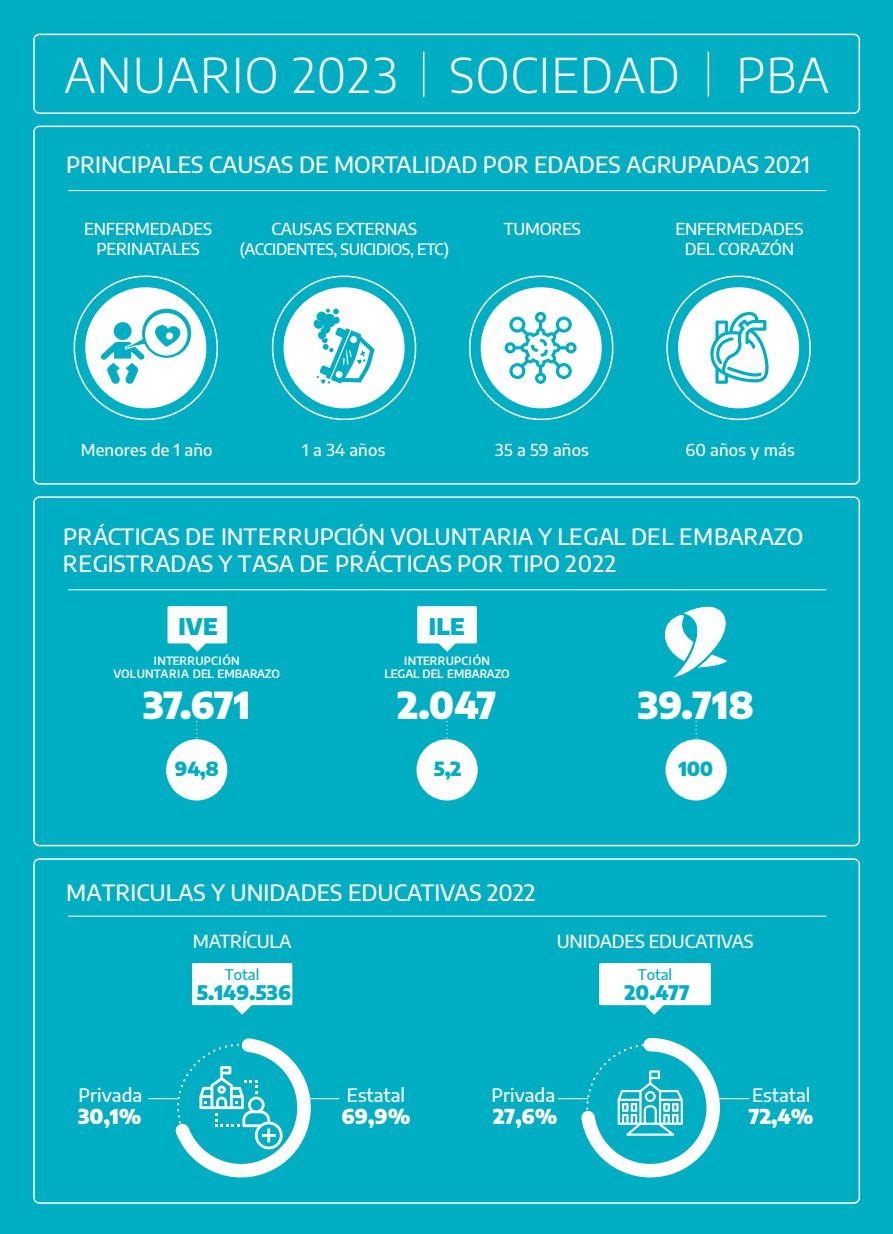
<style>
.page{position:relative;width:893px;height:1234px;background:#fff}
.page>*{position:absolute;margin:0;border:0;box-sizing:border-box;transform-origin:0 0}
.t1{font:300 48px "Encode Sans";letter-spacing:.025em;color:#fff}
.t2{font:900 36.6px "Encode Sans";letter-spacing:-.005em;color:#fff}
.t3{font:500 22.5px/27px "Encode Sans";color:#fff}
.t4{font:900 22.5px "Encode Sans";letter-spacing:.01em;color:#00aec3}
.t5{font:900 20.25px "Encode Sans";color:#fff}
.t6{font:900 19.65px "Encode Sans";color:#00aec3}
.t7{font:900 19.2px "Encode Sans";color:#00aec3}
.t8{font:500 18.6px "Encode Sans";color:#fff}
.t9{font:500 18px "Encode Sans";letter-spacing:-.015em;color:#fff}
.t10{font:500 16.5px/19.5px "Encode Sans";letter-spacing:-.015em;color:#fff;text-align:center}
.t11{font:500 16.5px "Encode Sans";letter-spacing:.01em;color:#fff}
.t12{font:500 15.75px "Encode Sans";letter-spacing:-.025em;color:#fff}
.t13{font:500 14.7px "Encode Sans";color:#00aec3}
.t14{font:600 11.25px/13.5px "Encode Sans";letter-spacing:.01em;color:#fff;text-align:center}
</style>
<div class="page">
<div style="left:0;top:0;width:893px;height:1233px;background:#00aec3"></div>
<svg style="left:599px;top:963px;width:112px;height:51px;background:#d6f2f5"></svg>
<hr style="left:423px;top:52px;width:1px;height:44px;background:#fff">
<hr style="left:708px;top:52px;width:1px;height:44px;background:#fff">
<div style="left:33px;top:34px;width:827px;height:80px;border:2px solid #fff;border-radius:6px"></div>
<div style="left:33px;top:125px;width:827px;height:359px;border:2px solid #fff;border-radius:6px"></div>
<svg style="left:664px;top:606px;width:64px;height:73px"></svg>
<svg style="left:167px;top:606px;width:60px;height:45px;background:#d7f2f5"></svg>
<svg style="left:417px;top:606px;width:60px;height:45px;background:#d8f2f5"></svg>
<hr style="left:68px;top:190px;width:758px;height:1px;background:#fff">
<hr style="left:68px;top:589px;width:758px;height:1px;background:#fff">
<hr style="left:68px;top:915px;width:758px;height:1px;background:#fff">
<svg style="left:666px;top:275px;width:145px;height:146px"></svg>
<svg style="left:469px;top:275px;width:145px;height:146px"></svg>
<svg style="left:271px;top:275px;width:146px;height:146px"></svg>
<svg style="left:73px;top:275px;width:145px;height:146px"></svg>
<div style="left:33px;top:496px;width:827px;height:350px;border:2px solid #fff;border-radius:6px"></div>
<div style="left:33px;top:858px;width:827px;height:345px;border:2px solid #fff;border-radius:6px"></div>
<svg style="left:192px;top:963px;width:100px;height:51px;background:#d7f2f5"></svg>
<svg style="left:446px;top:721px;width:2px;height:18px"></svg>
<div style="left:166px;top:739px;width:61px;height:61px;background:#fff;border-radius:50%"></div>
<div style="left:416px;top:739px;width:62px;height:61px;background:#fff;border-radius:50%"></div>
<svg style="left:695px;top:721px;width:2px;height:18px"></svg>
<div style="left:665px;top:739px;width:62px;height:61px;background:#fff;border-radius:50%"></div>
<hr style="left:558px;top:1098px;width:30px;height:1px;background:#fff">
<svg style="left:149px;top:1038px;width:165px;height:140px"></svg>
<hr style="left:309px;top:1098px;width:30px;height:1px;background:#fff">
<svg style="left:573px;top:1038px;width:175px;height:140px"></svg>
<h1 class="t1" style="left:64px;top:42px;width:767px">ANUARIO 2023 SOCIEDAD PBA</h1>
<p class="t3" style="left:66px;top:150px;width:745px">PRINCIPALES CAUSAS DE MORTALIDAD POR EDADES AGRUPADAS 2021</p>
<p class="t10" style="left:84px;top:219px;width:129px">ENFERMEDADES<br>PERINATALES</p>
<p class="t10" style="left:271px;top:219px;width:147px">CAUSAS EXTERNAS</p>
<p class="t12" style="left:240px;top:238px;width:211px">(ACCIDENTES, SUICIDIOS, ETC)</p>
<p class="t10" style="left:504px;top:219px;width:79px">TUMORES</p>
<p class="t11" style="left:81px;top:438px;width:133px">Menores de 1 año</p>
<p class="t10" style="left:303px;top:439px;width:84px">1 a 34 años</p>
<p class="t10" style="left:495px;top:439px;width:95px">35 a 59 años</p>
<p class="t10" style="left:675px;top:219px;width:129px">ENFERMEDADES<br>DEL CORAZÓN</p>
<p class="t11" style="left:685px;top:438px;width:111px">60 años y más</p>
<p class="t3" style="left:63px;top:521px;width:742px">PRÁCTICAS DE INTERRUPCIÓN VOLUNTARIA Y LEGAL DEL EMBARAZO<br>REGISTRADAS Y TASA DE PRÁCTICAS POR TIPO 2022</p>
<p class="t4" style="left:178px;top:608px;width:41px">IVE</p>
<p class="t14" style="left:114px;top:653px;width:168px">INTERRUPCIÓN<br>VOLUNTARIA DEL EMBARAZO</p>
<h2 class="t2" style="left:143px;top:676px;width:108px">37.671</h2>
<p class="t7" style="left:175px;top:753px;width:46px">94,8</p>
<p class="t4" style="left:429px;top:608px;width:38px">ILE</p>
<p class="t14" style="left:384px;top:653px;width:127px">INTERRUPCIÓN<br>LEGAL DEL EMBARAZO</p>
<h2 class="t2" style="left:397px;top:676px;width:101px">2.047</h2>
<h2 class="t2" style="left:638px;top:676px;width:118px">39.718</h2>
<p class="t7" style="left:434px;top:753px;width:29px">5,2</p>
<p class="t7" style="left:678px;top:753px;width:36px">100</p>
<p class="t3" style="left:66px;top:878px;width:471px">MATRICULAS Y UNIDADES EDUCATIVAS 2022</p>
<p class="t9" style="left:193px;top:928px;width:100px">MATRÍCULA</p>
<p class="t9" style="left:557px;top:928px;width:198px">UNIDADES EDUCATIVAS</p>
<p class="t13" style="left:225px;top:963px;width:36px">Total</p>
<p class="t13" style="left:638px;top:963px;width:36px">Total</p>
<p class="t6" style="left:197px;top:977px;width:96px">5.149.536</p>
<p class="t6" style="left:624px;top:977px;width:67px">20.477</p>
<p class="t8" style="left:79px;top:1081px;width:65px">Privada</p>
<p class="t5" style="left:78px;top:1100px;width:65px">30,1%</p>
<p class="t8" style="left:347px;top:1081px;width:60px">Estatal</p>
<p class="t5" style="left:342px;top:1100px;width:70px">69,9%</p>
<p class="t8" style="left:491px;top:1081px;width:65px">Privada</p>
<p class="t5" style="left:493px;top:1100px;width:66px">27,6%</p>
<p class="t8" style="left:752px;top:1081px;width:60px">Estatal</p>
<p class="t5" style="left:749px;top:1100px;width:66px">72,4%</p>
</div>
